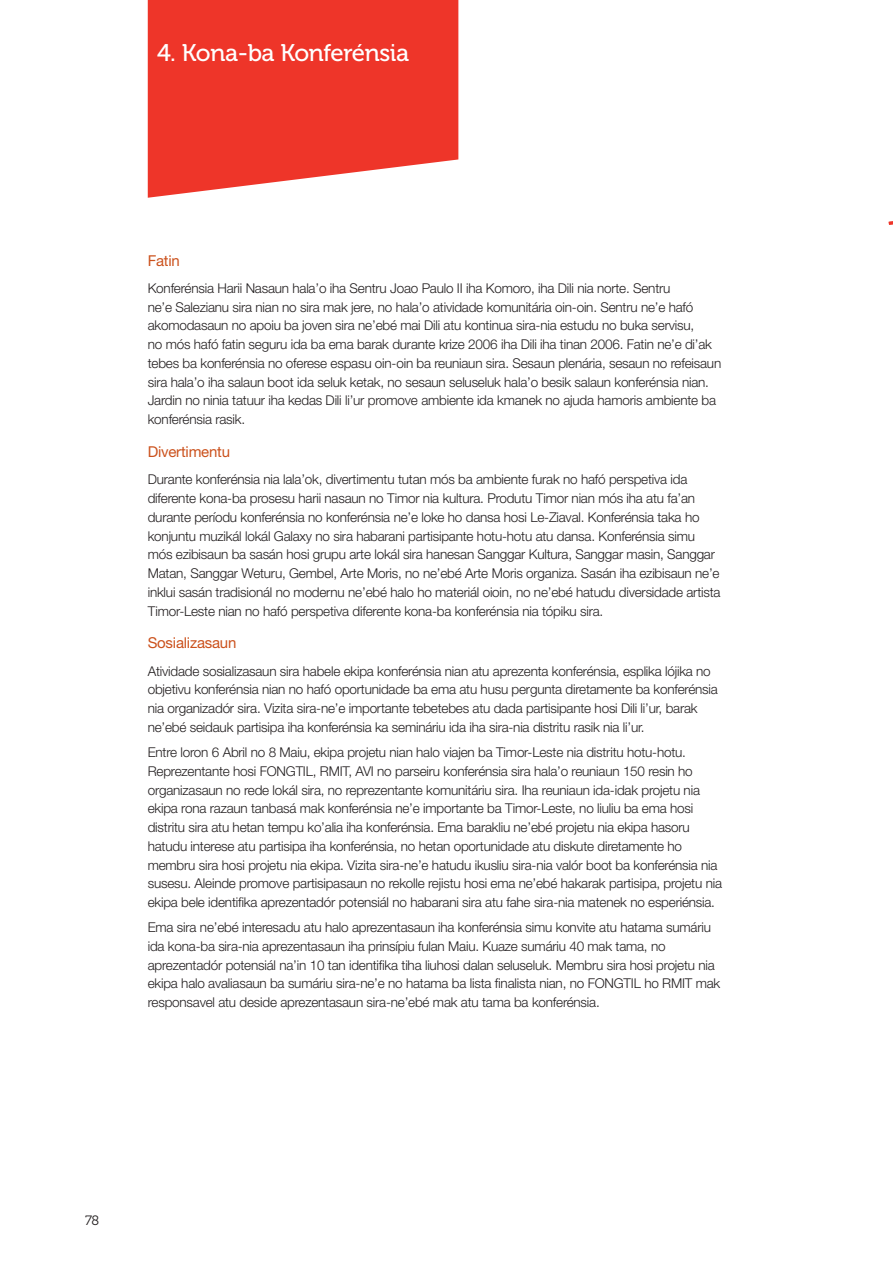
<style>
.page{position:relative;width:893px;height:1263px;background:#fff}
.page>*{position:absolute;margin:0;border:0;box-sizing:border-box;transform-origin:0 0}
.ADV_Keynote_Title{font:24px "Museo 500";letter-spacing:-.015em;color:#fff}
.ADV_Text_sub_head_2{font:15px "Helvetica Neue";letter-spacing:-.015em;color:#cb511c}
.ADV_Text_body{font:300 13.5px/18.8px "Helvetica Neue LT Pro";letter-spacing:-.015em;color:#231f20}
.t1{font:13.5px "Museo 300";color:#231f20}
</style>
<div class="page">
<svg style="left:148px;top:0;width:310px;height:198px;background:#ef483d"></svg>
<svg style="left:888px;top:221px;width:5px;height:4px"></svg>
<p class="ADV_Keynote_Title" style="left:157px;top:39px;width:254px">4. Kona-ba Konferénsia</p>
<p class="ADV_Text_sub_head_2" style="left:148px;top:251px;width:34px">Fatin</p>
<p class="ADV_Text_body" style="left:148px;top:278px;width:575px">Konferénsia Harii Nasaun hala’o iha Sentru Joao Paulo II iha Komoro, iha Dili nia norte. Sentru<br>ne’e Salezianu sira nian no sira mak jere, no hala’o atividade komunitária oin-oin. Sentru ne’e hafó akomodasaun no apoiu ba joven sira ne’ebé mai Dili atu kontinua sira-nia estudu no buka servisu,<br>no mós hafó fatin seguru ida ba ema barak durante krize 2006 iha Dili iha tinan 2006. Fatin ne’e di’ak tebes ba konferénsia no oferese espasu oin-oin ba reuniaun sira. Sesaun plenária, sesaun no refeisaun sira hala’o iha salaun boot ida seluk ketak, no sesaun seluseluk hala’o besik salaun konferénsia nian.<br>Jardin no ninia tatuur iha kedas Dili li’ur promove ambiente ida kmanek no ajuda hamoris ambiente ba konferénsia rasik.</p>
<p class="ADV_Text_sub_head_2" style="left:148px;top:443px;width:84px">Divertimentu</p>
<p class="ADV_Text_body" style="left:148px;top:470px;width:574px">Durante konferénsia nia lala’ok, divertimentu tutan mós ba ambiente furak no hafó perspetiva ida diferente kona-ba prosesu harii nasaun no Timor nia kultura. Produtu Timor nian mós iha atu fa’an durante períodu konferénsia no konferénsia ne’e loke ho dansa hosi Le-Ziaval. Konferénsia taka ho konjuntu muzikál lokál Galaxy no sira habarani partisipante hotu-hotu atu dansa. Konferénsia simu mós ezibisaun ba sasán hosi grupu arte lokál sira hanesan Sanggar Kultura, Sanggar masin, Sanggar Matan, Sanggar Weturu, Gembel, Arte Moris, no ne’ebé Arte Moris organiza. Sasán iha ezibisaun ne’e inklui sasán tradisionál no modernu ne’ebé halo ho materiál oioin, no ne’ebé hatudu diversidade artista Timor-Leste nian no hafó perspetiva diferente kona-ba konferénsia nia tópiku sira.</p>
<p class="ADV_Text_sub_head_2" style="left:148px;top:634px;width:90px">Sosializasaun</p>
<p class="ADV_Text_body" style="left:148px;top:661px;width:572px">Atividade sosializasaun sira habele ekipa konferénsia nian atu aprezenta konferénsia, esplika lójika no objetivu konferénsia nian no hafó oportunidade ba ema atu husu pergunta diretamente ba konferénsia nia organizadór sira. Vizita sira-ne’e importante tebetebes atu dada partisipante hosi Dili li’ur, barak ne’ebé seidauk partisipa iha konferénsia ka semináriu ida iha sira-nia distritu rasik nia li’ur.</p>
<p class="ADV_Text_body" style="left:148px;top:742px;width:576px">Entre loron 6 Abril no 8 Maiu, ekipa projetu nian halo viajen ba Timor-Leste nia distritu hotu-hotu.<br>Reprezentante hosi FONGTIL, RMIT, AVI no parseiru konferénsia sira hala’o reuniaun 150 resin ho organizasaun no rede lokál sira, no reprezentante komunitáriu sira. Iha reuniaun ida-idak projetu nia ekipa rona razaun tanbasá mak konferénsia ne’e importante ba Timor-Leste, no liuliu ba ema hosi distritu sira atu hetan tempu ko’alia iha konferénsia. Ema barakliu ne’ebé projetu nia ekipa hasoru hatudu interese atu partisipa iha konferénsia, no hetan oportunidade atu diskute diretamente ho membru sira hosi projetu nia ekipa. Vizita sira-ne’e hatudu ikusliu sira-nia valór boot ba konferénsia nia susesu. Aleinde promove partisipasaun no rekolle rejistu hosi ema ne’ebé hakarak partisipa, projetu nia ekipa bele identifika aprezentadór potensiál no habarani sira atu fahe sira-nia matenek no esperiénsia.</p>
<p class="ADV_Text_body" style="left:148px;top:918px;width:574px">Ema sira ne’ebé interesadu atu halo aprezentasaun iha konferénsia simu konvite atu hatama sumáriu ida kona-ba sira-nia aprezentasaun iha prinsípiu fulan Maiu. Kuaze sumáriu 40 mak tama, no aprezentadór potensiál na’in 10 tan identifika tiha liuhosi dalan seluseluk. Membru sira hosi projetu nia ekipa halo avaliasaun ba sumáriu sira-ne’e no hatama ba lista finalista nian, no FONGTIL ho RMIT mak responsavel atu deside aprezentasaun sira-ne’ebé mak atu tama ba konferénsia.</p>
<p class="t1" style="left:85px;top:1213px;width:16px">78</p>
</div>
